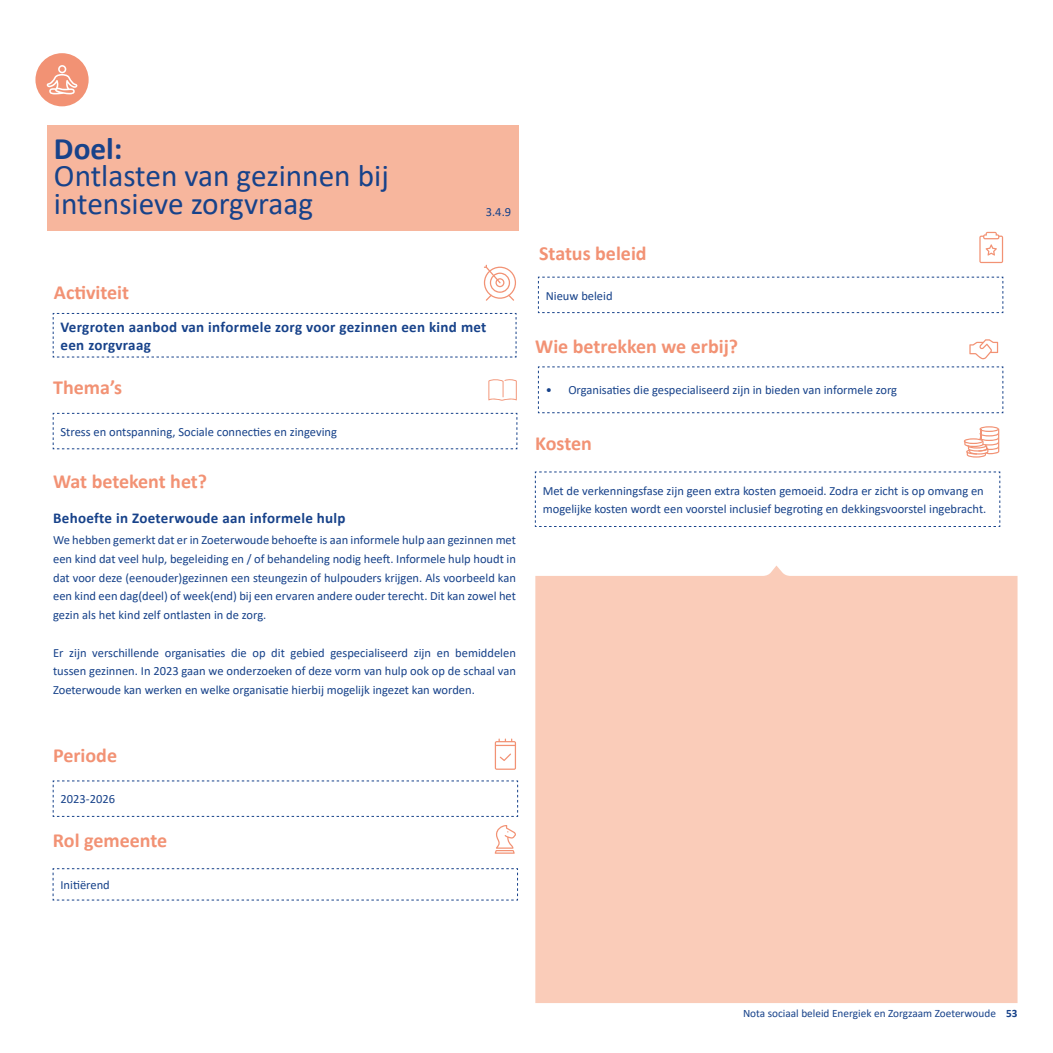
<style>
.page{position:relative;width:1053px;height:1053px;background:#fff}
.page>*{position:absolute;margin:0;border:0;box-sizing:border-box;transform-origin:0 0}
.t1{font:31.25px/27.5px "Calibri";color:#17428a}
.t2{font:700 31.25px "Calibri";color:#17428a}
.t3{font:700 20px "Calibri";color:#f29274}
.t4{font:700 15px/17.5px "Calibri";letter-spacing:.02em;color:#17428a}
.t5{font:12.5px/18.8px "Calibri";color:#17428a;text-align:justify}
.t6{font:11.25px "Calibri";color:#17428a}
.s1{font-weight:700}
</style>
<div class="page">
<div style="left:535px;top:565px;width:482px;height:437px;background:#faccb9"></div>
<div style="left:35px;top:53px;width:54px;height:53px;background:#f29274;border-radius:50%"></div>
<svg style="left:47px;top:65px;width:30px;height:29px"></svg>
<svg style="left:484px;top:265px;width:32px;height:36px"></svg>
<svg style="left:494px;top:738px;width:22px;height:31px"></svg>
<svg style="left:963px;top:426px;width:36px;height:31px"></svg>
<svg style="left:969px;top:339px;width:29px;height:20px"></svg>
<svg style="left:979px;top:232px;width:24px;height:31px"></svg>
<svg style="left:488px;top:379px;width:28px;height:21px"></svg>
<svg style="left:53px;top:780px;width:465px;height:37px"></svg>
<svg style="left:52px;top:868px;width:466px;height:32px"></svg>
<svg style="left:537px;top:276px;width:466px;height:37px"></svg>
<svg style="left:534px;top:471px;width:466px;height:56px"></svg>
<svg style="left:537px;top:366px;width:466px;height:47px"></svg>
<svg style="left:53px;top:313px;width:463px;height:45px"></svg>
<svg style="left:53px;top:412px;width:464px;height:37px"></svg>
<svg style="left:494px;top:825px;width:22px;height:28px"></svg>
<div style="left:47px;top:125px;width:471px;height:105px;background:#f7b69d"></div>
<h1 class="t2" style="left:54px;top:126px;width:70px">Doel:</h1>
<h1 class="t1" style="left:54px;top:161px;width:336px">Ontlasten van gezinnen bij intensieve zorgvraag</h1>
<h2 class="t3" style="left:54px;top:279px;width:77px">Activiteit</h2>
<p class="t5" style="left:486px;top:202px;width:27px">3.4.9</p>
<p class="t4" style="left:61px;top:318px;width:427px">Vergroten aanbod van informele zorg voor gezinnen een kind met een zorgvraag</p>
<h2 class="t3" style="left:53px;top:373px;width:70px">Thema’s</h2>
<p class="t5" style="left:61px;top:422px;width:278px">Stress en ontspanning, Sociale connecties en zingeving</p>
<h2 class="t3" style="left:53px;top:467px;width:155px">Wat betekent het?</h2>
<p class="t4" style="left:53px;top:509px;width:294px">Behoefte in Zoeterwoude aan informele hulp</p>
<p class="t5" style="left:53px;top:530px;width:464px">We hebben gemerkt dat er in Zoeterwoude behoefte is aan informele hulp aan gezinnen met een kind dat veel hulp, begeleiding en / of behandeling nodig heeft. Informele hulp houdt in dat voor deze (eenouder)gezinnen een steungezin of hulpouders krijgen. Als voorbeeld kan een kind een dag(deel) of week(end) bij een ervaren andere ouder terecht. Dit kan zowel het gezin als het kind zelf ontlasten in de zorg.</p>
<p class="t5" style="left:53px;top:642px;width:464px">Er zijn verschillende organisaties die op dit gebied gespecialiseerd zijn en bemiddelen tussen gezinnen. In 2023 gaan we onderzoeken of deze vorm van hulp ook op de schaal van Zoeterwoude kan werken en welke organisatie hierbij mogelijk ingezet kan worden.</p>
<h2 class="t3" style="left:539px;top:239px;width:109px">Status beleid</h2>
<p class="t5" style="left:545px;top:286px;width:68px">Nieuw beleid</p>
<h2 class="t3" style="left:535px;top:332px;width:204px">Wie betrekken we erbij?</h2>
<p class="t5" style="left:545px;top:380px;width:353px">• Organisaties die gespecialiseerd zijn in bieden van informele zorg</p>
<h2 class="t3" style="left:535px;top:429px;width:58px">Kosten</h2>
<p class="t5" style="left:542px;top:482px;width:445px;line-height:17.5px">Met de verkenningsfase zijn geen extra kosten gemoeid. Zodra er zicht is op omvang en mogelijke kosten wordt een voorstel inclusief begroting en dekkingsvoorstel ingebracht.</p>
<h2 class="t3" style="left:53px;top:741px;width:65px">Periode</h2>
<p class="t5" style="left:61px;top:789px;width:56px">2023-2026</p>
<h2 class="t3" style="left:53px;top:825px;width:116px">Rol gemeente</h2>
<p class="t5" style="left:60px;top:875px;width:51px">Initiërend</p>
<p class="t6" style="left:743px;top:1005px;width:276px">Nota sociaal beleid Energiek en Zorgzaam Zoeterwoude <span class="s1">53</span></p>
</div>
